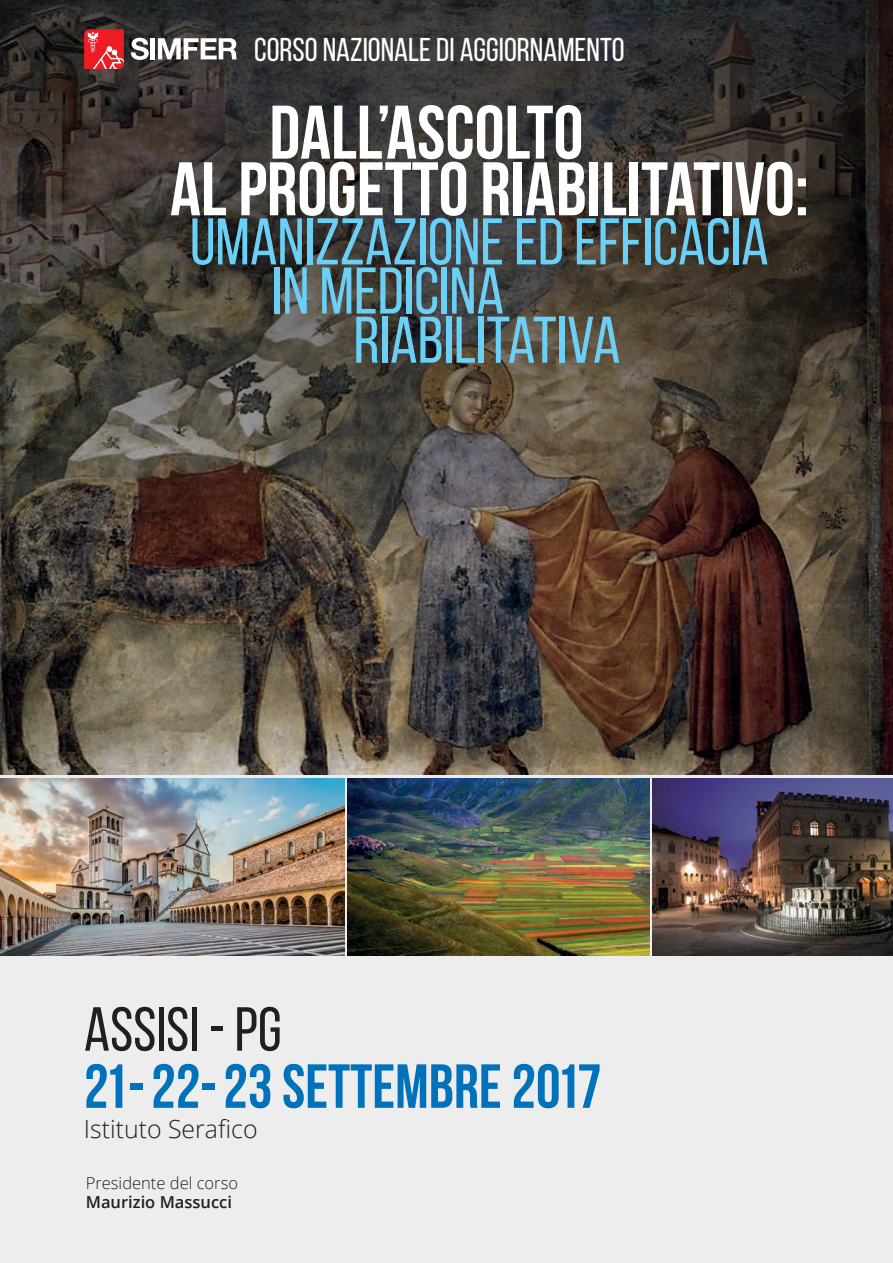
<style>
.page{position:relative;width:893px;height:1263px;background:#fff}
.page>*{position:absolute;margin:0;border:0;box-sizing:border-box;transform-origin:0 0}
.t1{font:700 75.75px/56.7px "Bebas Neue";color:#fff}
.t2{font:65.85px "Bebas Neue";color:#6bcff6}
.t3{font:700 62.1px "Bebas Neue";color:#0072bc}
.t4{font:62.1px "Bebas Neue";color:#231f20}
.t5{font:33px "Bebas Neue";color:#fff}
.t6{font:300 24.9px "Open Sans";color:#231f20}
.t7{font:300 16.5px "Open Sans";color:#231f20}
.t8{font:600 16.5px "Open Sans";color:#231f20}
</style>
<div class="page">
<img style="left:0;top:552px;width:893px;height:224px">
<svg style="left:0;top:0;width:893px;height:552px;background:#413a34"></svg>
<div style="left:0;top:776px;width:893px;height:487px;background:#ecedec"></div>
<svg style="left:131px;top:38px;width:18px;height:22px"></svg>
<div style="left:150px;top:38px;width:5px;height:21px;background:#fff"></div>
<svg style="left:158px;top:38px;width:79px;height:21px"></svg>
<svg style="left:84px;top:29px;width:40px;height:40px;background:#e84045"></svg>
<img style="left:653px;top:779px;width:240px;height:176px">
<img style="left:0;top:779px;width:344px;height:176px">
<img style="left:348px;top:779px;width:302px;height:176px">
<p class="t5" style="left:254px;top:32px;width:372px">CORSO NAZIONALE DI AGGIORNAMENTO</p>
<p class="t1" style="left:170px;top:103px;width:640px;text-indent:99px">DALL’ASCOLTO<br>AL PROGETTO RIABILITATIVO:</p>
<p class="t2" style="left:190px;top:206px;width:580px">UMANIZZAZIONE ED EFFICACIA</p>
<p class="t2" style="left:272px;top:255px;width:234px">IN MEDICINA</p>
<p class="t2" style="left:354px;top:304px;width:268px">RIABILITATIVA</p>
<p class="t4" style="left:84px;top:995px;width:199px">ASSISI - PG</p>
<p class="t3" style="left:84px;top:1052px;width:519px">21-22-23 SETTEMBRE 2017</p>
<p class="t6" style="left:84px;top:1111px;width:175px">Istituto Serafico</p>
<p class="t7" style="left:86px;top:1171px;width:154px">Presidente del corso</p>
<p class="t8" style="left:86px;top:1191px;width:148px">Maurizio Massucci</p>
</div>
